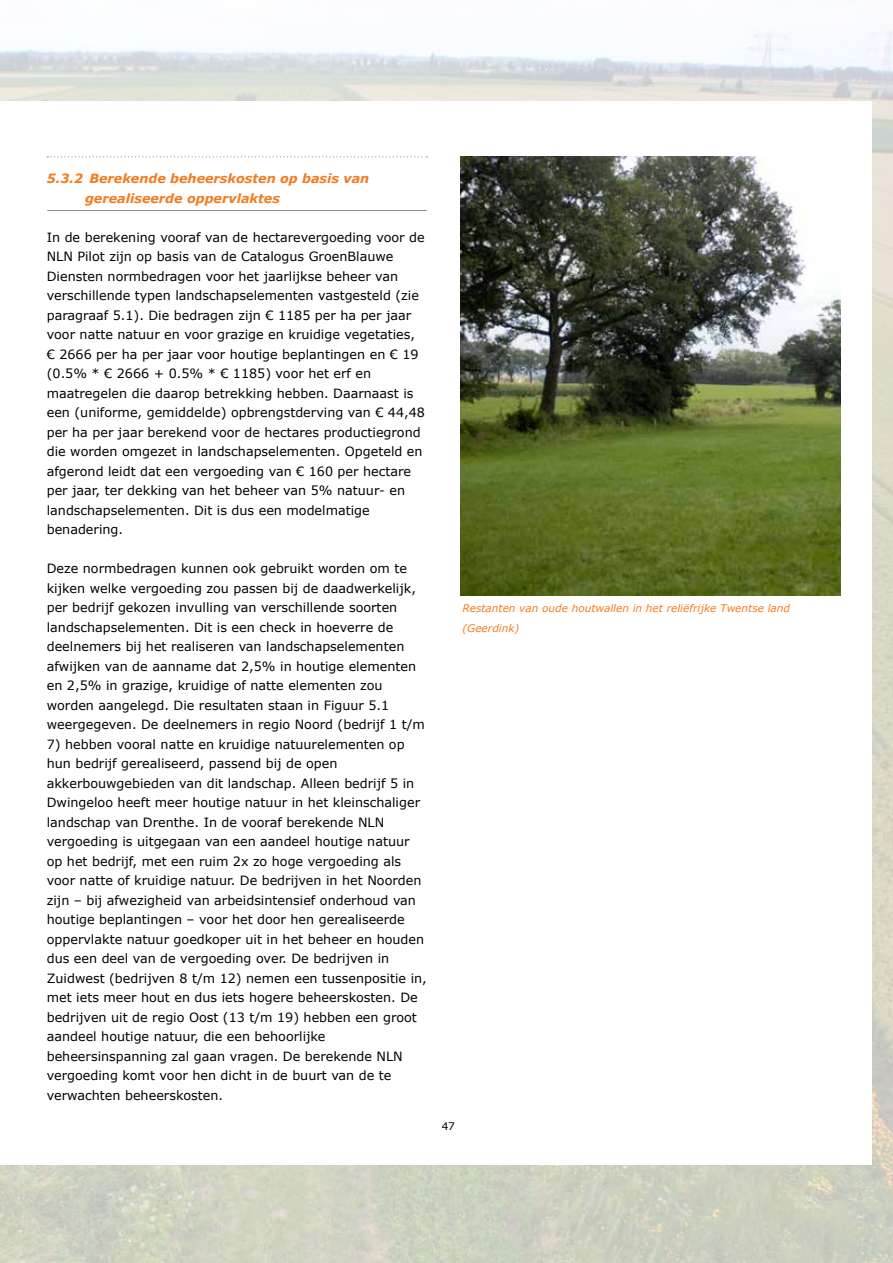
<style>
.page{position:relative;width:893px;height:1263px;background:#fff}
.page>*{position:absolute;margin:0;border:0;box-sizing:border-box;transform-origin:0 0}
.t1{font:12.75px/19.5px "Verdana";color:#000}
.t2{font:italic 700 12.75px/19.5px "Verdana";color:#f47b20}
.t3{font:italic 10.5px/19.5px "Verdana";color:#f47b20}
.t4{font:10.5px "Verdana";color:#000}
</style>
<div class="page">
<svg style="left:47px;top:156px;width:380px;height:1px"></svg>
<hr style="left:47px;top:210px;width:380px;height:1px;background:#948a85">
<img style="left:461px;top:156px;width:380px;height:439px">
<p class="t2" style="left:85px;top:169px;width:286px;text-indent:-38px">5.3.2 Berekende beheerskosten op basis van gerealiseerde oppervlaktes</p>
<p class="t1" style="left:47px;top:227px;width:380px">In de berekening vooraf van de hectarevergoeding voor de NLN Pilot zijn op basis van de Catalogus GroenBlauwe Diensten normbedragen voor het jaarlijkse beheer van verschillende typen landschapselementen vastgesteld (zie paragraaf 5.1). Die bedragen zijn € 1185 per ha per jaar voor natte natuur en voor grazige en kruidige vegetaties, € 2666 per ha per jaar voor houtige beplantingen en € 19 (0.5% * € 2666 + 0.5% * € 1185) voor het erf en maatregelen die daarop betrekking hebben. Daarnaast is een (uniforme, gemiddelde) opbrengstderving van € 44,48 per ha per jaar berekend voor de hectares productiegrond die worden omgezet in landschapselementen. Opgeteld en afgerond leidt dat een vergoeding van € 160 per hectare per jaar, ter dekking van het beheer van 5% natuur- en landschapselementen. Dit is dus een modelmatige benadering.</p>
<p class="t1" style="left:47px;top:559px;width:380px">Deze normbedragen kunnen ook gebruikt worden om te kijken welke vergoeding zou passen bij de daadwerkelijk, per bedrijf gekozen invulling van verschillende soorten landschapselementen. Dit is een check in hoeverre de deelnemers bij het realiseren van landschapselementen afwijken van de aanname dat 2,5% in houtige elementen en 2,5% in grazige, kruidige of natte elementen zou worden aangelegd. Die resultaten staan in Figuur 5.1 weergegeven. De deelnemers in regio Noord (bedrijf 1 t/m</p>
<p class="t1" style="left:47px;top:734px;width:382px">7) hebben vooral natte en kruidige natuurelementen op hun bedrijf gerealiseerd, passend bij de open akkerbouwgebieden van dit landschap. Alleen bedrijf 5 in Dwingeloo heeft meer houtige natuur in het kleinschaliger landschap van Drenthe. In de vooraf berekende NLN vergoeding is uitgegaan van een aandeel houtige natuur op het bedrijf, met een ruim 2x zo hoge vergoeding als voor natte of kruidige natuur. De bedrijven in het Noorden zijn – bij afwezigheid van arbeidsintensief onderhoud van houtige beplantingen – voor het door hen gerealiseerde oppervlakte natuur goedkoper uit in het beheer en houden dus een deel van de vergoeding over. De bedrijven in Zuidwest (bedrijven 8 t/m 12) nemen een tussenpositie in, met iets meer hout en dus iets hogere beheerskosten. De bedrijven uit de regio Oost (13 t/m 19) hebben een groot aandeel houtige natuur, die een behoorlijke beheersinspanning zal gaan vragen. De berekende NLN vergoeding komt voor hen dicht in de buurt van de te verwachten beheerskosten.</p>
<p class="t3" style="left:462px;top:599px;width:329px">Restanten van oude houtwallen in het reliëfrijke Twentse land (Geerdink)</p>
<p class="t4" style="left:442px;top:1118px;width:15px">47</p>
</div>
